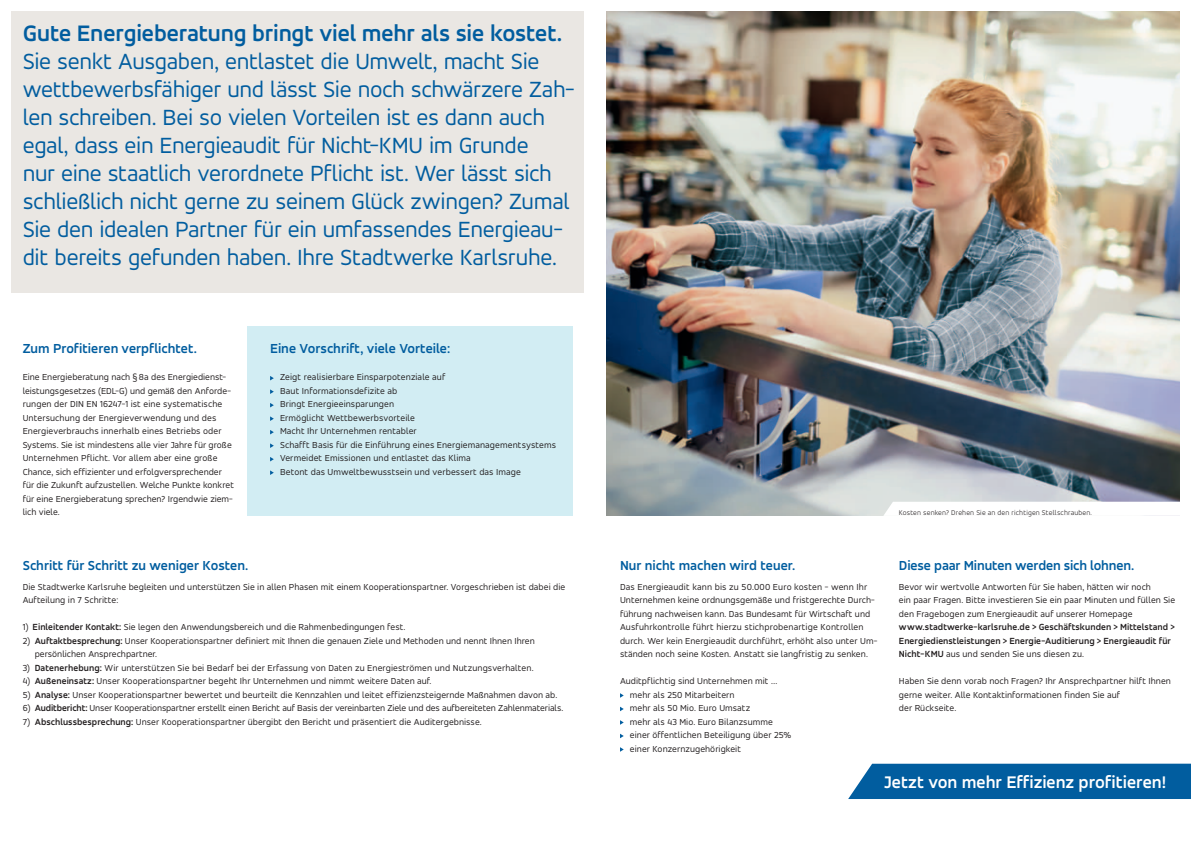
<style>
.page{position:relative;width:1191px;height:842px;background:#fff}
.page>*{position:absolute;margin:0;border:0;box-sizing:border-box;transform-origin:0 0}
._07_Headline_40_42{font:24px/28px "Accord Alternate";letter-spacing:-.015em;color:#015d9f}
._01_copy{font:700 18px "Accord";color:#fff}
._01_copy-2{font:700 14px "Accord";color:#015d9f}
._01_copy-3{font:9.5px/13.5px "Accord";letter-spacing:.005em;color:#231f20}
.t1{font:300 7.5px "Accord Alternate";letter-spacing:.015em;color:#231f20}
.s1{font-weight:700}
</style>
<div class="page">
<div style="left:11px;top:11px;width:573px;height:282px;background:#eae7e3"></div>
<img style="left:607px;top:11px;width:572px;height:504px">
<svg style="left:883px;top:502px;width:297px;height:14px"></svg>
<div style="left:848px;top:764px;width:343px;height:35px;background:#015d9f"></div>
<div style="left:247px;top:326px;width:326px;height:189px;background:#d2edf3"></div>
<svg style="left:620px;top:693px;width:4px;height:5px"></svg>
<svg style="left:620px;top:707px;width:4px;height:4px"></svg>
<svg style="left:620px;top:720px;width:4px;height:5px"></svg>
<svg style="left:620px;top:734px;width:4px;height:4px"></svg>
<svg style="left:620px;top:747px;width:4px;height:5px"></svg>
<svg style="left:270px;top:376px;width:4px;height:4px"></svg>
<svg style="left:270px;top:389px;width:4px;height:5px"></svg>
<svg style="left:270px;top:403px;width:4px;height:4px"></svg>
<svg style="left:270px;top:416px;width:4px;height:5px"></svg>
<svg style="left:270px;top:430px;width:4px;height:4px"></svg>
<svg style="left:270px;top:443px;width:4px;height:5px"></svg>
<svg style="left:270px;top:457px;width:4px;height:4px"></svg>
<svg style="left:270px;top:470px;width:4px;height:5px"></svg>
<p class="_07_Headline_40_42" style="left:23px;top:18px;width:553px"><span class="s1">Gute Energieberatung bringt viel mehr als sie kostet.<br></span>Sie senkt Ausgaben, entlastet die Umwelt, macht Sie wettbewerbsfähiger und lässt Sie noch schwärzere Zah&shy;len schreiben. Bei so vielen Vorteilen ist es dann auch egal, dass ein Energieaudit für Nicht-KMU im Grunde<br>nur eine staatlich verordnete Pflicht ist. Wer lässt sich schließlich nicht gerne zu seinem Glück zwingen? Zumal Sie den idealen Partner für ein umfassendes Energieau&shy;dit bereits gefunden haben. Ihre Stadtwerke Karlsruhe.</p>
<p class="_01_copy-2" style="left:23px;top:340px;width:176px">Zum Profitieren verpflichtet.</p>
<p class="_01_copy-3" style="left:23px;top:370px;width:213px">Eine Energieberatung nach § 8a des Energiedienst&shy;leistungsgesetzes (EDL-G) und gemäß den Anforde&shy;rungen der DIN EN 16247-1 ist eine systematische Untersuchung der Energieverwendung und des Energieverbrauchs innerhalb eines Betriebs oder Systems. Sie ist mindestens alle vier Jahre für große Unternehmen Pflicht. Vor allem aber eine große Chance, sich effizienter und erfolgversprechender für die Zukunft aufzustellen. Welche Punkte konkret für eine Energieberatung sprechen? Irgendwie ziem&shy;lich viele.</p>
<p class="_01_copy-2" style="left:270px;top:340px;width:182px">Eine Vorschrift, viele Vorteile:</p>
<p class="_01_copy-3" style="left:280px;top:370px;width:167px">Zeigt realisierbare Einsparpotenziale auf</p>
<p class="_01_copy-3" style="left:280px;top:384px;width:119px">Baut Informationsdefizite ab</p>
<p class="_01_copy-3" style="left:280px;top:397px;width:116px">Bringt Energieeinsparungen</p>
<p class="_01_copy-3" style="left:280px;top:411px;width:136px">Ermöglicht Wettbewerbsvorteile</p>
<p class="_01_copy-3" style="left:280px;top:424px;width:138px">Macht Ihr Unternehmen rentabler</p>
<p class="_01_copy-3" style="left:280px;top:438px;width:277px">Schafft Basis für die Einführung eines Energiemanagementsystems</p>
<p class="_01_copy-3" style="left:280px;top:451px;width:192px">Vermeidet Emissionen und entlastet das Klima</p>
<p class="_01_copy-3" style="left:280px;top:465px;width:242px">Betont das Umweltbewusstsein und verbessert das Image</p>
<p class="_01_copy-2" style="left:23px;top:556px;width:227px">Schritt für Schritt zu weniger Kosten.</p>
<p class="_01_copy-3" style="left:23px;top:580px;width:544px">Die Stadtwerke Karlsruhe begleiten und unterstützen Sie in allen Phasen mit einem Kooperationspartner. Vorgeschrieben ist dabei die<br>Aufteilung in 7 Schritte:</p>
<p class="_01_copy-3" style="left:23px;top:620px;width:384px">1) <span class="s1">Einleitender Kontakt:</span> Sie legen den Anwendungsbereich und die Rahmenbedingungen fest.</p>
<p class="_01_copy-3" style="left:35px;top:634px;width:501px;text-indent:-12px">2) <span class="s1">Auftaktbesprechung:</span> Unser Kooperationspartner definiert mit Ihnen die genauen Ziele und Methoden und nennt Ihnen Ihren persönlichen Ansprechpartner.</p>
<p class="_01_copy-3" style="left:23px;top:661px;width:512px">3) <span class="s1">Datenerhebung:</span> Wir unterstützen Sie bei Bedarf bei der Erfassung von Daten zu Energieströmen und Nutzungsverhalten.</p>
<p class="_01_copy-3" style="left:23px;top:674px;width:410px">4) <span class="s1">Außeneinsatz:</span> Unser Kooperationspartner begeht Ihr Unternehmen und nimmt weitere Daten auf.</p>
<p class="_01_copy-3" style="left:23px;top:688px;width:536px">5) <span class="s1">Analyse:</span> Unser Kooperationspartner bewertet und beurteilt die Kennzahlen und leitet effizienzsteigernde Maßnahmen davon ab.</p>
<p class="_01_copy-3" style="left:23px;top:701px;width:542px">6) <span class="s1">Auditbericht:</span> Unser Kooperationspartner erstellt einen Bericht auf Basis der vereinbarten Ziele und des aufbereiteten Zahlenmaterials.</p>
<p class="_01_copy-3" style="left:23px;top:715px;width:460px">7) <span class="s1">Abschlussbesprechung:</span> Unser Kooperationspartner übergibt den Bericht und präsentiert die Auditergebnisse.</p>
<p class="_01_copy-2" style="left:620px;top:556px;width:177px">Nur nicht machen wird teuer.</p>
<p class="_01_copy-3" style="left:620px;top:580px;width:259px">Das Energieaudit kann bis zu 50.000 Euro kosten - wenn Ihr Unternehmen keine ordnungsgemäße und fristgerechte Durch&shy;führung nachweisen kann. Das Bundesamt für Wirtschaft und Ausfuhrkontrolle führt hierzu stichprobenartige Kontrollen durch. Wer kein Energieaudit durchführt, erhöht also unter Um&shy;ständen noch seine Kosten. Anstatt sie langfristig zu senken.</p>
<p class="_01_copy-3" style="left:620px;top:674px;width:159px">Auditpflichtig sind Unternehmen mit …</p>
<p class="_01_copy-3" style="left:630px;top:688px;width:106px">mehr als 250 Mitarbeitern</p>
<p class="_01_copy-3" style="left:630px;top:701px;width:122px">mehr als 50 Mio. Euro Umsatz</p>
<p class="_01_copy-3" style="left:630px;top:715px;width:144px">mehr als 43 Mio. Euro Bilanzsumme</p>
<p class="_01_copy-3" style="left:630px;top:728px;width:163px">einer öffentlichen Beteiligung über 25%</p>
<p class="_01_copy-3" style="left:630px;top:742px;width:113px">einer Konzernzugehörigkeit</p>
<p class="t1" style="left:899px;top:508px;width:194px">Kosten senken? Drehen Sie an den richtigen Stellschrauben.</p>
<p class="_01_copy-2" style="left:899px;top:556px;width:237px">Diese paar Minuten werden sich lohnen.</p>
<p class="_01_copy-3" style="left:899px;top:580px;width:278px">Bevor wir wertvolle Antworten für Sie haben, hätten wir noch<br>ein paar Fragen. Bitte investieren Sie ein paar Minuten und füllen Sie den Fragebogen zum Energieaudit auf unserer Homepage <span class="s1">www.stadtwerke-karlsruhe.de &gt; Geschäftskunden &gt; Mittelstand &gt; Energiedienstleistungen &gt; Energie-Auditierung &gt; Energieaudit für Nicht-KMU</span> aus und senden Sie uns diesen zu.</p>
<p class="_01_copy-3" style="left:899px;top:674px;width:273px">Haben Sie denn vorab noch Fragen? Ihr Ansprechpartner hilft Ihnen gerne weiter. Alle Kontaktinformationen finden Sie auf<br>der Rückseite.</p>
<p class="_01_copy" style="left:883px;top:771px;width:284px">Jetzt von mehr Effizienz profitieren!</p>
</div>
